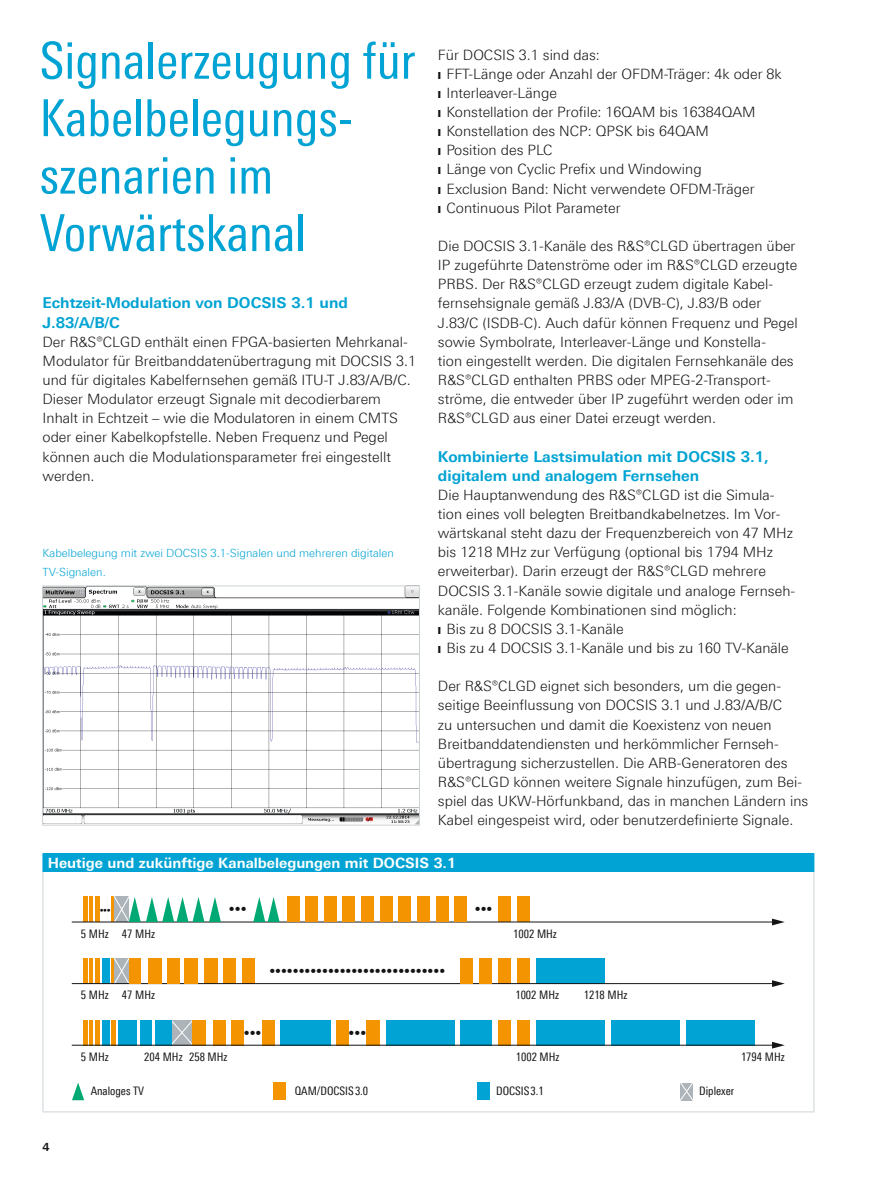
<style>
.page{position:relative;width:893px;height:1191px;background:#fff}
.page>*{position:absolute;margin:0;border:0;box-sizing:border-box;transform-origin:0 0}
.t1{font:51px/57.4px "Linotype Univers 420 Cn";color:#00a3d3}
.t2{font:700 15px/19.2px "Linotype Univers 630";color:#00a3d3}
.t3{font:300 14.25px/19.2px "Linotype Univers 330";color:#131413}
.t4{font:700 14.25px "Linotype Univers 630";color:#fff}
.t5{font:11.7px "Linotype Univers 420 Cn";color:#131413}
.t6{font:300 11.25px/19.2px "Linotype Univers 330";color:#00a3d3}
.t7{font:700 11.25px "Linotype Univers 630";color:#131413}
.t8{font:7.8px "Linotype Univers 420 Cn";color:#131413}
</style>
<div class="page">
<div style="left:102px;top:1020px;width:7px;height:25px;background:#00a3d3"></div>
<div style="left:118px;top:1020px;width:19px;height:25px;background:#00a3d3"></div>
<div style="left:140px;top:1020px;width:11px;height:25px;background:#00a3d3"></div>
<div style="left:280px;top:1020px;width:50px;height:25px;background:#00a3d3"></div>
<div style="left:386px;top:1020px;width:68px;height:25px;background:#00a3d3"></div>
<div style="left:461px;top:1020px;width:31px;height:25px;background:#00a3d3"></div>
<div style="left:611px;top:1020px;width:68px;height:25px;background:#00a3d3"></div>
<div style="left:686px;top:1020px;width:68px;height:25px;background:#00a3d3"></div>
<div style="left:537px;top:1020px;width:68px;height:25px;background:#00a3d3"></div>
<div style="left:213px;top:1020px;width:13px;height:25px;background:#f59401"></div>
<div style="left:232px;top:1020px;width:12px;height:25px;background:#f59401"></div>
<div style="left:262px;top:1020px;width:12px;height:25px;background:#f59401"></div>
<div style="left:336px;top:1020px;width:13px;height:25px;background:#f59401"></div>
<div style="left:367px;top:1020px;width:13px;height:25px;background:#f59401"></div>
<div style="left:499px;top:1020px;width:12px;height:25px;background:#f59401"></div>
<div style="left:518px;top:1020px;width:12px;height:25px;background:#f59401"></div>
<hr style="left:111px;top:1020px;width:4px;height:25px;background:#f59401">
<hr style="left:95px;top:1020px;width:4px;height:25px;background:#f59401">
<hr style="left:83px;top:1020px;width:4px;height:25px;background:#f59401">
<hr style="left:90px;top:1020px;width:3px;height:25px;background:#f59401">
<svg style="left:169px;top:1020px;width:26px;height:26px"></svg>
<div style="left:155px;top:1020px;width:16px;height:25px;background:#00a3d3"></div>
<div style="left:193px;top:1020px;width:13px;height:25px;background:#f59401"></div>
<hr style="left:72px;top:1044px;width:702px;height:1px;background:#131413">
<svg style="left:772px;top:1041px;width:13px;height:7px"></svg>
<div style="left:102px;top:958px;width:7px;height:25px;background:#00a3d3"></div>
<div style="left:537px;top:958px;width:68px;height:25px;background:#00a3d3"></div>
<div style="left:204px;top:958px;width:13px;height:25px;background:#f59401"></div>
<div style="left:223px;top:958px;width:13px;height:25px;background:#f59401"></div>
<div style="left:242px;top:958px;width:12px;height:25px;background:#f59401"></div>
<div style="left:499px;top:958px;width:12px;height:25px;background:#f59401"></div>
<div style="left:518px;top:958px;width:12px;height:25px;background:#f59401"></div>
<hr style="left:111px;top:958px;width:4px;height:25px;background:#f59401">
<hr style="left:95px;top:958px;width:4px;height:25px;background:#f59401">
<hr style="left:83px;top:958px;width:4px;height:25px;background:#f59401">
<hr style="left:90px;top:958px;width:3px;height:25px;background:#f59401">
<svg style="left:113px;top:958px;width:18px;height:27px"></svg>
<hr style="left:72px;top:983px;width:702px;height:1px;background:#131413">
<svg style="left:772px;top:980px;width:13px;height:7px"></svg>
<div style="left:461px;top:958px;width:12px;height:25px;background:#f59401"></div>
<div style="left:480px;top:958px;width:12px;height:25px;background:#f59401"></div>
<div style="left:185px;top:958px;width:13px;height:25px;background:#f59401"></div>
<div style="left:167px;top:958px;width:13px;height:25px;background:#f59401"></div>
<div style="left:148px;top:958px;width:13px;height:25px;background:#f59401"></div>
<div style="left:129px;top:958px;width:12px;height:25px;background:#f59401"></div>
<div style="left:499px;top:897px;width:12px;height:25px;background:#f59401"></div>
<div style="left:518px;top:897px;width:12px;height:25px;background:#f59401"></div>
<hr style="left:111px;top:897px;width:4px;height:25px;background:#f59401">
<hr style="left:95px;top:897px;width:4px;height:25px;background:#f59401">
<hr style="left:83px;top:897px;width:4px;height:25px;background:#f59401">
<hr style="left:90px;top:897px;width:3px;height:25px;background:#f59401">
<hr style="left:72px;top:921px;width:702px;height:1px;background:#131413">
<svg style="left:772px;top:918px;width:13px;height:7px"></svg>
<div style="left:436px;top:897px;width:12px;height:25px;background:#f59401"></div>
<svg style="left:113px;top:896px;width:108px;height:27px"></svg>
<svg style="left:253px;top:897px;width:27px;height:25px"></svg>
<div style="left:455px;top:897px;width:12px;height:25px;background:#f59401"></div>
<div style="left:417px;top:897px;width:13px;height:25px;background:#f59401"></div>
<div style="left:399px;top:897px;width:12px;height:25px;background:#f59401"></div>
<div style="left:380px;top:897px;width:12px;height:25px;background:#f59401"></div>
<div style="left:361px;top:897px;width:13px;height:25px;background:#f59401"></div>
<div style="left:343px;top:897px;width:12px;height:25px;background:#f59401"></div>
<div style="left:324px;top:897px;width:12px;height:25px;background:#f59401"></div>
<div style="left:306px;top:897px;width:12px;height:25px;background:#f59401"></div>
<div style="left:287px;top:897px;width:12px;height:25px;background:#f59401"></div>
<svg style="left:680px;top:1083px;width:13px;height:18px"></svg>
<svg style="left:72px;top:1082px;width:12px;height:18px"></svg>
<div style="left:274px;top:1082px;width:12px;height:18px;background:#f59401"></div>
<div style="left:477px;top:1082px;width:12px;height:18px;background:#00a3d3"></div>
<img style="left:44px;top:587px;width:374px;height:236px">
<div style="left:42px;top:585px;width:378px;height:240px;border:1px solid #cdd4d7"></div>
<div style="left:43px;top:853px;width:771px;height:19px;background:#00a3d3"></div>
<svg style="left:814px;top:853px;width:1px;height:19px"></svg>
<hr style="left:43px;top:872px;width:1px;height:239px;background:#cdd4d7">
<hr style="left:814px;top:872px;width:1px;height:239px;background:#cdd4d7">
<hr style="left:43px;top:1111px;width:771px;height:1px;background:#cdd4d7">
<h1 class="t1" style="left:40px;top:32px;width:377px">Signalerzeugung für<br>Kabelbelegungs&shy;szenarien im<br>Vorwärtskanal</h1>
<p class="t2" style="left:43px;top:293px;width:307px">Echtzeit-Modulation von DOCSIS 3.1 und<br>J.83/A/B/C</p>
<p class="t3" style="left:43px;top:332px;width:375px">Der R&amp;S®CLGD enthält einen FPGA-basierten Mehrkanal-Modulator für Breitbanddatenübertragung mit DOCSIS 3.1 und für digitales Kabelfernsehen gemäß ITU-T J.83/A/B/C.<br>Dieser Modulator erzeugt Signale mit decodierbarem Inhalt in Echtzeit – wie die Modulatoren in einem CMTS oder einer Kabelkopfstelle. Neben Frequenz und Pegel können auch die Modulationsparameter frei eingestellt werden.</p>
<p class="t6" style="left:43px;top:543px;width:353px">Kabelbelegung mit zwei DOCSIS 3.1-Signalen und mehreren digitalen<br>TV-Signalen.</p>
<p class="t3" style="left:438px;top:45px;width:345px">Für DOCSIS 3.1 sind das:<br>❙ FFT-Länge oder Anzahl der OFDM-Träger: 4k oder 8k ❙ Interleaver-Länge<br>❙ Konstellation der Profile: 16QAM bis 16384QAM<br>❙ Konstellation des NCP: QPSK bis 64QAM<br>❙ Position des PLC<br>❙ Länge von Cyclic Prefix und Windowing<br>❙ Exclusion Band: Nicht verwendete OFDM-Träger<br>❙ Continuous Pilot Parameter</p>
<p class="t3" style="left:438px;top:236px;width:361px">Die DOCSIS 3.1-Kanäle des R&amp;S®CLGD übertragen über IP zugeführte Datenströme oder im R&amp;S®CLGD erzeugte PRBS. Der R&amp;S®CLGD erzeugt zudem digitale Kabel&shy;fernsehsignale gemäß J.83/A (DVB-C), J.83/B oder J.83/C (ISDB-C). Auch dafür können Frequenz und Pegel sowie Symbolrate, Interleaver-Länge und Konstella-<br>tion eingestellt werden. Die digitalen Fernsehkanäle des R&amp;S®CLGD enthalten PRBS oder MPEG-2-Transport&shy;ströme, die entweder über IP zugeführt werden oder im R&amp;S®CLGD aus einer Datei erzeugt werden.</p>
<p class="t2" style="left:438px;top:446px;width:332px">Kombinierte Lastsimulation mit DOCSIS 3.1, digitalem und analogem Fernsehen</p>
<p class="t3" style="left:438px;top:485px;width:358px">Die Hauptanwendung des R&amp;S®CLGD ist die Simula&shy;tion eines voll belegten Breitbandkabelnetzes. Im Vor&shy;wärtskanal steht dazu der Frequenzbereich von 47 MHz bis 1218 MHz zur Verfügung (optional bis 1794 MHz erweiterbar). Darin erzeugt der R&amp;S®CLGD mehrere DOCSIS 3.1-Kanäle sowie digitale und analoge Fernseh&shy;kanäle. Folgende Kombinationen sind möglich:<br>❙ Bis zu 8 DOCSIS 3.1-Kanäle<br>❙ Bis zu 4 DOCSIS 3.1-Kanäle und bis zu 160 TV-Kanäle</p>
<p class="t3" style="left:438px;top:676px;width:372px">Der R&amp;S®CLGD eignet sich besonders, um die gegen&shy;seitige Beeinflussung von DOCSIS 3.1 und J.83/A/B/C<br>zu untersuchen und damit die Koexistenz von neuen Breitbanddatendiensten und herkömmlicher Fernseh&shy;übertragung sicherzustellen. Die ARB-Generatoren des R&amp;S®CLGD können weitere Signale hinzufügen, zum Bei&shy;spiel das UKW-Hörfunkband, das in manchen Ländern ins Kabel eingespeist wird, oder benutzerdefinierte Signale.</p>
<p class="t4" style="left:48px;top:854px;width:410px">Heutige und zukünftige Kanalbelegungen mit DOCSIS 3.1</p>
<p class="t8" style="left:100px;top:906px;width:12px">•••</p>
<p class="t5" style="left:229px;top:902px;width:19px">•••</p>
<p class="t5" style="left:122px;top:927px;width:35px">47 MHz</p>
<p class="t5" style="left:475px;top:902px;width:19px">•••</p>
<p class="t5" style="left:81px;top:927px;width:29px">5 MHz</p>
<p class="t5" style="left:513px;top:927px;width:45px">1002 MHz</p>
<p class="t5" style="left:269px;top:964px;width:177px">••••••••••••••••••••••••••••••</p>
<p class="t5" style="left:81px;top:988px;width:29px">5 MHz</p>
<p class="t5" style="left:515px;top:988px;width:45px">1002 MHz</p>
<p class="t5" style="left:584px;top:988px;width:45px">1218 MHz</p>
<p class="t5" style="left:122px;top:988px;width:35px">47 MHz</p>
<p class="t5" style="left:244px;top:1025px;width:19px">•••</p>
<p class="t5" style="left:349px;top:1025px;width:19px">•••</p>
<p class="t5" style="left:81px;top:1050px;width:29px">5 MHz</p>
<p class="t5" style="left:144px;top:1050px;width:85px">204 MHz 258 MHz</p>
<p class="t5" style="left:516px;top:1050px;width:45px">1002 MHz</p>
<p class="t5" style="left:741px;top:1050px;width:45px">1794 MHz</p>
<p class="t7" style="left:43px;top:1139px;width:9px">4</p>
<p class="t5" style="left:91px;top:1084px;width:55px">Analoges TV</p>
<p class="t5" style="left:295px;top:1084px;width:75px">QAM/DOCSIS3.0</p>
<p class="t5" style="left:496px;top:1084px;width:49px">DOCSIS3.1</p>
<p class="t5" style="left:699px;top:1084px;width:37px">Diplexer</p>
</div>
